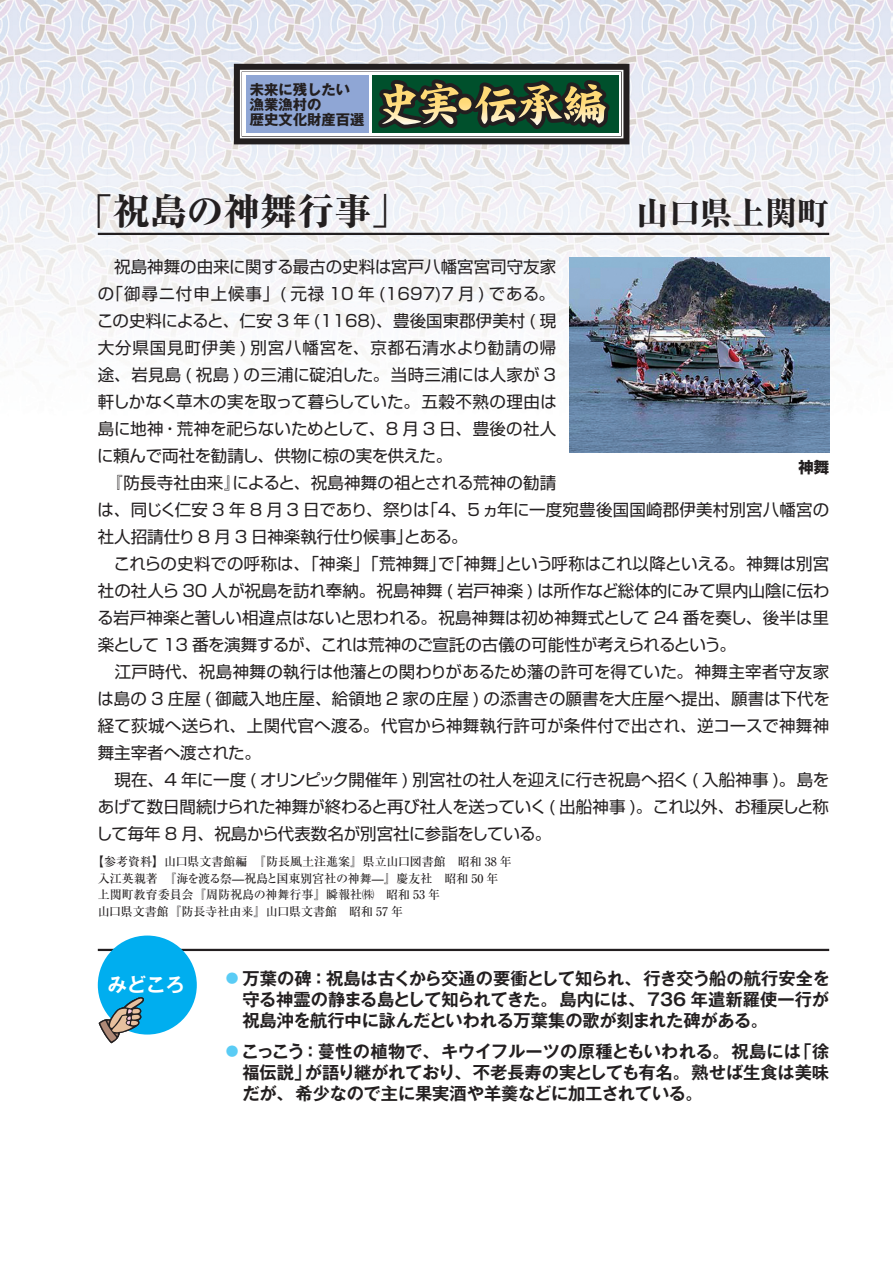
<style>
.page{position:relative;width:893px;height:1263px;background:#fff}
.page>*{position:absolute;margin:0;border:0;box-sizing:border-box;transform-origin:0 0}
.t1{font:800 37.05px "Ryumin Pro";color:#231f20}
.t2{font:800 32.25px "Ryumin Pro";color:#231f20}
.t3{font:700 19.35px "Gothic MB101 Pro De";color:#fff}
.t4{font:700 17.25px/21px "Gothic MB101 Pro De";letter-spacing:-.005em;color:#231f20}
.t5{font:16.5px/27px "Shin Go Pro";color:#231f20}
.t6{font:16.5px "Shin Go Pro";letter-spacing:.045em;color:#231f20}
.t7{font:16.5px "Shin Go Pro";letter-spacing:.05em;color:#231f20}
.t8{font:16.5px/27px "Shin Go Pro";letter-spacing:-.07em;color:#231f20}
.t9{font:16.5px "Shin Go Pro";letter-spacing:-.025em;color:#231f20}
.t10{font:700 15.3px "Shin Go Pro";color:#231f20}
.t11{font:700 14.4px/14.7px "Gothic MB101 Pro";color:#231f20}
.t12{font:700 12.75px "Gothic MB101 Pro De";color:#5accf5}
.t13{font:500 12px/16.5px "Ryumin Pro";color:#231f20}
</style>
<div class="page">
<img style="left:0;top:0;width:893px;height:453px">
<div style="left:234px;top:64px;width:395px;height:80px;border:17px solid #231f20"></div>
<div style="left:240px;top:70px;width:383px;height:68px;border:5px solid #fff"></div>
<svg style="left:242px;top:72px;width:379px;height:64px"></svg>
<div style="left:246px;top:75px;width:123px;height:58px;background:#8fa6d5"></div>
<svg style="left:373px;top:64px;width:242px;height:80px;background:#586a51"></svg>
<hr style="left:98px;top:233px;width:731px;height:2px;background:#231f20">
<hr style="left:98px;top:949px;width:731px;height:2px;background:#231f20">
<div style="left:98px;top:935px;width:99px;height:99px;background:#00aeef;border-radius:50%"></div>
<svg style="left:99px;top:996px;width:46px;height:47px"></svg>
<img style="left:569px;top:257px;width:260px;height:195px">
<p class="t11" style="left:250px;top:81px;width:116px">未来に残したい漁業漁村の<br>歴史文化財産百選</p>
<h1 class="t1" style="left:76px;top:182px;width:334px">「祝島の神舞行事」</h1>
<p class="t5" style="left:98px;top:251px;width:460px">　祝島神舞の由来に関する最古の史料は宮戸八幡宮宮司守友家</p>
<p class="t6" style="left:98px;top:280px;width:459px">「の御尋ニ付申上候事」( 元禄 10 年 (1697 7) 月 ) である。</p>
<p class="t5" style="left:97px;top:305px;width:461px">この史料によると、仁安 3 年 (1168)、豊後国東郡伊美村 ( 現</p>
<p class="t7" style="left:98px;top:334px;width:460px">大分県国見町伊美 ) 別宮八幡宮を、京都石清水より勧請の帰</p>
<p class="t5" style="left:98px;top:359px;width:460px">途、岩見島 ( 祝島 ) の三浦に碇泊した。当時三浦には人家が 3</p>
<p class="t5" style="left:98px;top:386px;width:461px">軒しかなく草木の実を取って暮らしていた。五穀不熟の理由は</p>
<p class="t5" style="left:98px;top:413px;width:460px">島に地神・荒神を祀らないためとして、8 月 3 日、豊後の社人</p>
<p class="t9" style="left:97px;top:442px;width:356px">に頼んで両社を勧請し、供物に椋の実を供えた。</p>
<p class="t5" style="left:232px;top:467px;width:325px">によると、祝島神舞の祖とされる荒神の勧請</p>
<p class="t5" style="left:98px;top:467px;width:144px">　『防長寺社由来』</p>
<h2 class="t2" style="left:637px;top:188px;width:194px">山口県上関町</h2>
<p class="t10" style="left:799px;top:455px;width:32px">神舞</p>
<p class="t5" style="left:422px;top:494px;width:409px">「4、5ヵ年に一度宛豊後国国崎郡伊美村別宮八幡宮の</p>
<p class="t8" style="left:404px;top:494px;width:65px;text-indent:-307px">は、同じく仁安 3 年 8 月 3 日であり、祭りは<br>とある。</p>
<p class="t5" style="left:98px;top:521px;width:316px">社人招請仕り 8 月 3 日神楽執行仕り候事」</p>
<p class="t5" style="left:96px;top:548px;width:735px">　これらの史料での呼称は、「神楽」「荒神舞 「で」 神舞」<br>社の社人ら 30 人が祝島を訪れ奉納。祝島神舞 ( 岩戸神楽 ) は所作など総体的にみて県内山陰に伝わる岩戸神楽と著しい相違点はないと思われる。祝島神舞は初め神舞式として 24 番を奏し、後半は里楽として 13 番を演舞するが、これは荒神のご宣託の古儀の可能性が考えられるという。<br>　江戸時代、祝島神舞の執行は他藩との関わりがあるため藩の許可を得ていた。神舞主宰者守友家は島の 3 庄屋 ( 御蔵入地庄屋、給領地 2 家の庄屋 ) の添書きの願書を大庄屋へ提出、願書は下代を経て荻城へ送られ、上関代官へ渡る。代官から神舞執行許可が条件付で出され、逆コースで神舞神舞主宰者へ渡された。<br>　現在、4 年に一度 ( オリンピック開催年 ) 別宮社の社人を迎えに行き祝島へ招く ( 入船神事 )。島をあげて数日間続けられた神舞が終わると再び社人を送っていく ( 出船神事 )。これ以外、お種戻しと称して毎年 8 月、祝島から代表数名が別宮社に参詣をしている。</p>
<p class="t5" style="left:505px;top:548px;width:325px">という呼称はこれ以降といえる。神舞は別宮</p>
<p class="t13" style="left:98px;top:852px;width:416px;text-indent:-6px">【参考資料】山口県文書館編　『防長風土注進案』県立山口図書館　昭和 38 年入江英親著　『海を渡る祭—祝島と国東別宮社の神舞—』慶友社　昭和 50 年上関町教育委員会『周防祝島の神舞行事』瞬報社㈱　昭和 53 年<br>山口県文書館『防長寺社由来』山口県文書館　昭和 57 年</p>
<p class="t3" style="left:107px;top:968px;width:79px">みどころ</p>
<p class="t4" style="left:242px;top:965px;width:589px">万葉の碑：祝島は古くから交通の要衝として知られ、行き交う船の航行安全を</p>
<p class="t12" style="left:226px;top:967px;width:14px">●</p>
<p class="t4" style="left:242px;top:986px;width:588px">守る神霊の静まる島として知られてきた。島内には、736 年遣新羅使一行が祝島沖を航行中に詠んだといわれる万葉集の歌が刻まれた碑がある。</p>
<p class="t4" style="left:794px;top:1039px;width:36px">「徐</p>
<p class="t4" style="left:241px;top:1039px;width:65px">こっこう</p>
<p class="t4" style="left:302px;top:1039px;width:500px">：蔓性の植物で、キウイフルーツの原種ともいわれる。祝島には</p>
<p class="t12" style="left:226px;top:1041px;width:14px">●</p>
<p class="t4" style="left:305px;top:1060px;width:526px">が語り継がれており、不老長寿の実としても有名。熟せば生食は美味</p>
<p class="t4" style="left:242px;top:1060px;width:462px">福伝説」<br>だが、希少なので主に果実酒や羊羹などに加工されている。</p>
</div>
